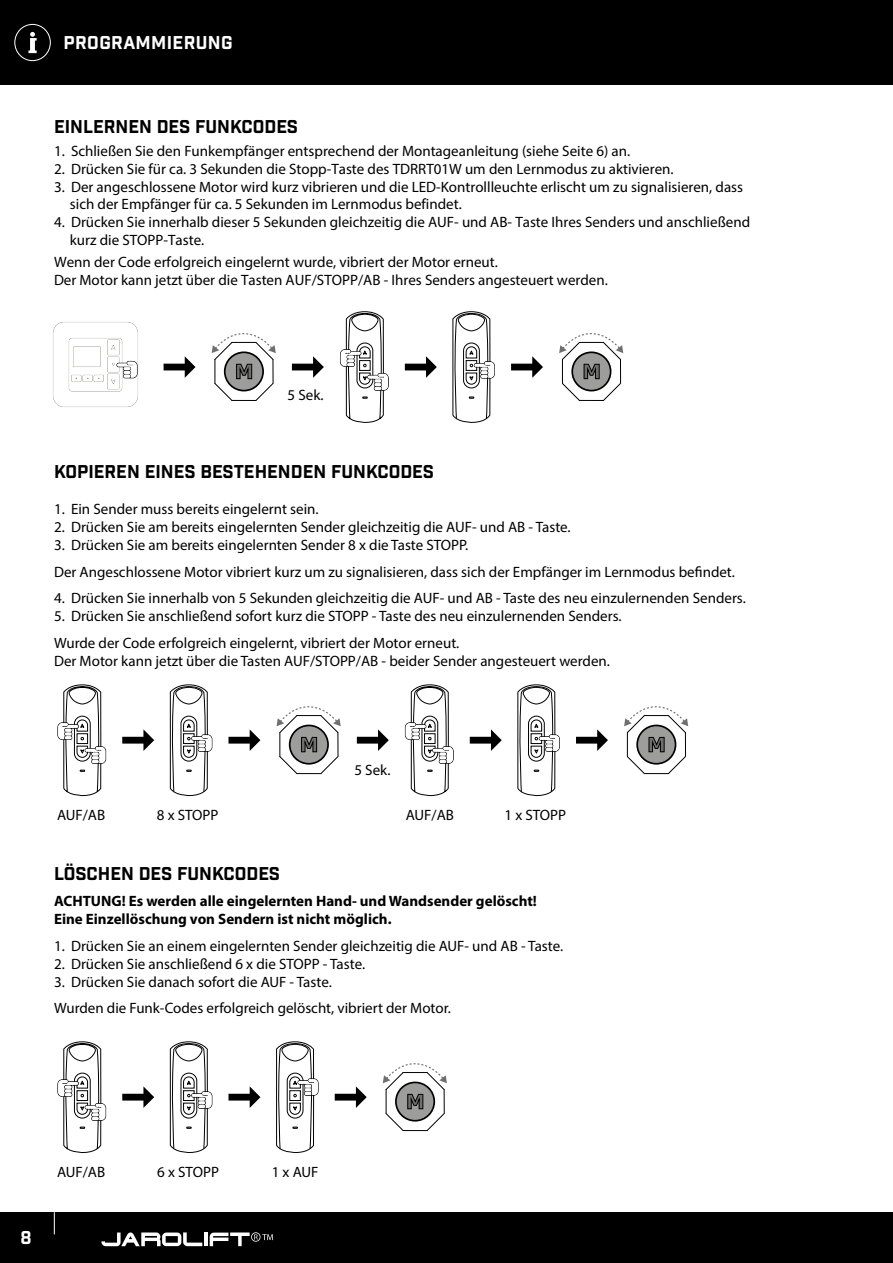
<style>
.page{position:relative;width:893px;height:1263px;background:#fff}
.page>*{position:absolute;margin:0;border:0;box-sizing:border-box;transform-origin:0 0}
.t1{font:700 19.8px "Verdana";color:#706f6f}
.t2{font:18px "Industry Inc Base";color:#000}
.t3{font:18px "Industry Inc Base";letter-spacing:.02em;color:#fff}
.t4{font:15px/26.5px "Myriad Pro";color:#000}
.t5{font:700 15px/18px "Myriad Pro";color:#000}
</style>
<div class="page">
<div style="left:0;top:1212px;width:893px;height:51px;background:#000"></div>
<div style="left:0;top:0;width:893px;height:85px;background:#000"></div>
<svg style="left:54px;top:1212px;width:1px;height:22px"></svg>
<svg style="left:28px;top:32px;width:9px;height:21px"></svg>
<div style="left:14px;top:24px;width:37px;height:37px;border:1px solid #fff;border-radius:50%"></div>
<svg style="left:101px;top:1232px;width:101px;height:14px"></svg>
<hr style="left:204px;top:1232px;width:4px;height:14px;background:#fff">
<svg style="left:210px;top:1232px;width:63px;height:14px"></svg>
<div style="left:164px;top:364px;width:22px;height:6px;background:#000"></div>
<svg style="left:185px;top:356px;width:11px;height:22px"></svg>
<div style="left:292px;top:364px;width:23px;height:6px;background:#000"></div>
<svg style="left:313px;top:356px;width:11px;height:22px"></svg>
<div style="left:405px;top:364px;width:22px;height:6px;background:#000"></div>
<svg style="left:426px;top:356px;width:11px;height:22px"></svg>
<div style="left:511px;top:364px;width:23px;height:6px;background:#000"></div>
<svg style="left:532px;top:356px;width:11px;height:22px"></svg>
<svg style="left:212px;top:333px;width:64px;height:68px"></svg>
<svg style="left:559px;top:333px;width:64px;height:68px"></svg>
<svg style="left:340px;top:311px;width:49px;height:112px"></svg>
<svg style="left:452px;top:311px;width:43px;height:112px"></svg>
<div style="left:122px;top:737px;width:23px;height:7px;background:#000"></div>
<svg style="left:143px;top:729px;width:11px;height:22px"></svg>
<div style="left:228px;top:737px;width:23px;height:7px;background:#000"></div>
<svg style="left:250px;top:730px;width:10px;height:21px"></svg>
<div style="left:357px;top:737px;width:22px;height:7px;background:#000"></div>
<svg style="left:378px;top:729px;width:11px;height:22px"></svg>
<svg style="left:277px;top:706px;width:64px;height:69px"></svg>
<svg style="left:57px;top:684px;width:49px;height:112px"></svg>
<svg style="left:170px;top:684px;width:42px;height:112px"></svg>
<div style="left:470px;top:737px;width:22px;height:7px;background:#000"></div>
<svg style="left:491px;top:729px;width:11px;height:22px"></svg>
<div style="left:576px;top:737px;width:23px;height:7px;background:#000"></div>
<svg style="left:597px;top:729px;width:11px;height:22px"></svg>
<svg style="left:624px;top:706px;width:64px;height:69px"></svg>
<svg style="left:405px;top:684px;width:49px;height:112px"></svg>
<svg style="left:517px;top:684px;width:43px;height:112px"></svg>
<div style="left:122px;top:1094px;width:23px;height:6px;background:#000"></div>
<svg style="left:143px;top:1086px;width:11px;height:22px"></svg>
<div style="left:228px;top:1094px;width:23px;height:6px;background:#000"></div>
<svg style="left:250px;top:1086px;width:10px;height:22px"></svg>
<div style="left:335px;top:1094px;width:22px;height:6px;background:#000"></div>
<svg style="left:356px;top:1086px;width:11px;height:22px"></svg>
<svg style="left:57px;top:1041px;width:49px;height:112px"></svg>
<svg style="left:170px;top:1041px;width:42px;height:112px"></svg>
<svg style="left:276px;top:1041px;width:43px;height:112px"></svg>
<svg style="left:383px;top:1063px;width:64px;height:69px"></svg>
<img style="left:53px;top:322px;width:85px;height:85px">
<svg style="left:116px;top:361px;width:22px;height:17px"></svg>
<p class="t3" style="left:64px;top:32px;width:170px">PROGRAMMIERUNG</p>
<p class="t2" style="left:54px;top:115px;width:246px">EINLERNEN DES FUNKCODES</p>
<p class="t4" style="left:54px;top:137px;width:578px">1. Schließen Sie den Funkempfänger entsprechend der Montageanleitung (siehe Seite 6) an.</p>
<p class="t4" style="left:54px;top:155px;width:621px">2. Drücken Sie für ca. 3 Sekunden die Stopp-Taste des TDRRT01W um den Lernmodus zu aktivieren.</p>
<p class="t4" style="left:70px;top:178px;width:675px;line-height:17.4px;text-indent:-16px">3. Der angeschlossene Motor wird kurz vibrieren und die LED-Kontrollleuchte erlischt um zu signalisieren, dass sich der Empfänger für ca. 5 Sekunden im Lernmodus befindet.</p>
<p class="t4" style="left:70px;top:213px;width:682px;line-height:17.4px;text-indent:-16px">4. Drücken Sie innerhalb dieser 5 Sekunden gleichzeitig die AUF- und AB- Taste Ihres Senders und anschließend kurz die STOPP-Taste.</p>
<p class="t4" style="left:54px;top:253px;width:555px;line-height:18px">Wenn der Code erfolgreich eingelernt wurde, vibriert der Motor erneut.<br>Der Motor kann jetzt über die Tasten AUF/STOPP/AB - Ihres Senders angesteuert werden.</p>
<h1 class="t1" style="left:235px;top:357px;width:20px">M</h1>
<h1 class="t1" style="left:582px;top:357px;width:20px">M</h1>
<p class="t4" style="left:287px;top:382px;width:38px">5 Sek.</p>
<p class="t2" style="left:54px;top:461px;width:382px">KOPIEREN EINES BESTEHENDEN FUNKCODES</p>
<p class="t4" style="left:54px;top:495px;width:266px">1. Ein Sender muss bereits eingelernt sein.</p>
<p class="t4" style="left:54px;top:513px;width:518px">2. Drücken Sie am bereits eingelernten Sender gleichzeitig die AUF- und AB - Taste.</p>
<p class="t4" style="left:54px;top:531px;width:682px">3. Drücken Sie am bereits eingelernten Sender 8 x die Taste STOPP.<br>Der Angeschlossene Motor vibriert kurz um zu signalisieren, dass sich der Empfänger im Lernmodus befindet.</p>
<p class="t4" style="left:54px;top:585px;width:693px">4. Drücken Sie innerhalb von 5 Sekunden gleichzeitig die AUF- und AB - Taste des neu einzulernenden Senders.</p>
<p class="t4" style="left:54px;top:603px;width:569px">5. Drücken Sie anschließend sofort kurz die STOPP - Taste des neu einzulernenden Senders.<br>Wurde der Code erfolgreich eingelernt, vibriert der Motor erneut.</p>
<p class="t4" style="left:54px;top:647px;width:557px">Der Motor kann jetzt über die Tasten AUF/STOPP/AB - beider Sender angesteuert werden.</p>
<h1 class="t1" style="left:300px;top:730px;width:20px">M</h1>
<h1 class="t1" style="left:647px;top:730px;width:20px">M</h1>
<p class="t4" style="left:354px;top:756px;width:38px">5 Sek.</p>
<p class="t4" style="left:57px;top:802px;width:50px">AUF/AB</p>
<p class="t4" style="left:157px;top:802px;width:63px">8 x STOPP</p>
<p class="t4" style="left:406px;top:802px;width:50px">AUF/AB</p>
<p class="t4" style="left:504px;top:802px;width:63px">1 x STOPP</p>
<p class="t2" style="left:54px;top:862px;width:228px">LÖSCHEN DES FUNKCODES</p>
<p class="t5" style="left:54px;top:891px;width:484px">ACHTUNG! Es werden alle eingelernten Hand- und Wandsender gelöscht!<br>Eine Einzellöschung von Sendern ist nicht möglich.</p>
<p class="t4" style="left:54px;top:932px;width:511px">1. Drücken Sie an einem eingelernten Sender gleichzeitig die AUF- und AB - Taste.</p>
<p class="t4" style="left:54px;top:950px;width:313px">2. Drücken Sie anschließend 6 x die STOPP - Taste.</p>
<p class="t4" style="left:54px;top:968px;width:398px">3. Drücken Sie danach sofort die AUF - Taste.<br>Wurden die Funk-Codes erfolgreich gelöscht, vibriert der Motor.</p>
<p class="t3" style="left:21px;top:1227px;width:13px">8</p>
<p class="t4" style="left:57px;top:1159px;width:50px">AUF/AB</p>
<p class="t4" style="left:157px;top:1159px;width:63px">6 x STOPP</p>
<p class="t4" style="left:272px;top:1159px;width:48px">1 x AUF</p>
<h1 class="t1" style="left:406px;top:1087px;width:20px">M</h1>
</div>
